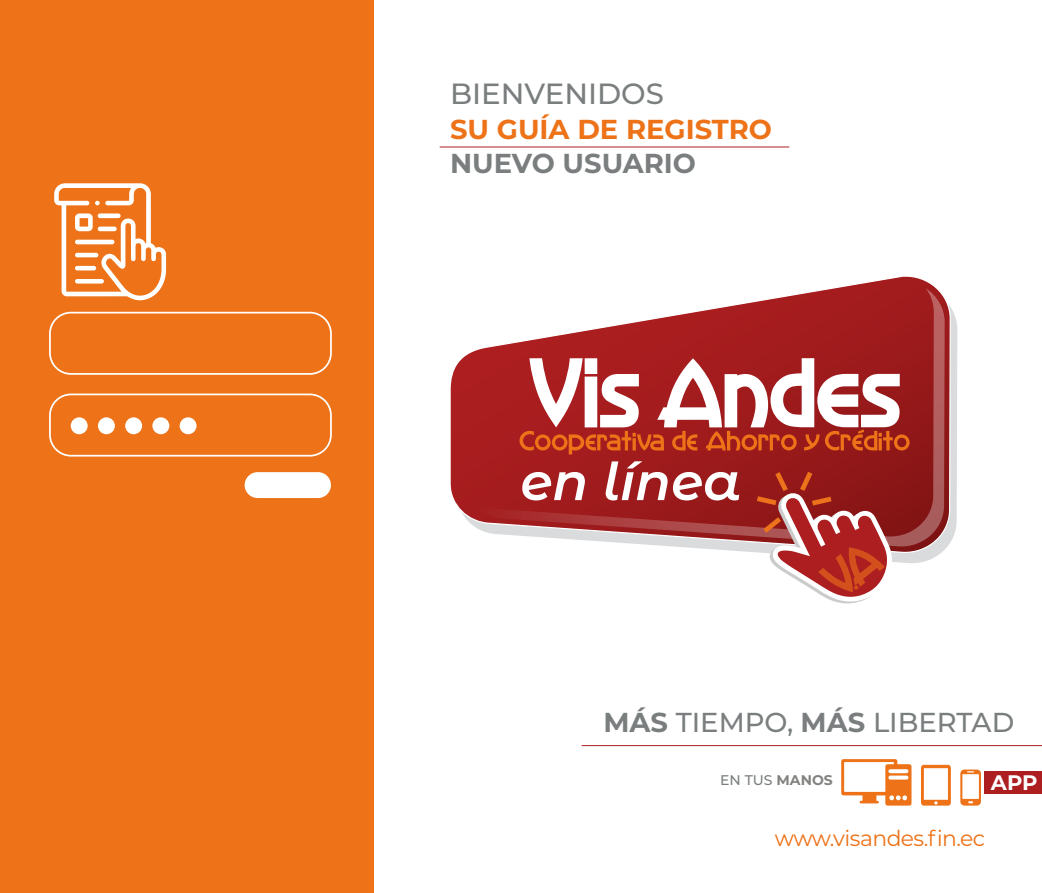
<style>
.page{position:relative;width:1042px;height:893px;background:#fff}
.page>*{position:absolute;margin:0;border:0;box-sizing:border-box;transform-origin:0 0}
.t1{font:italic 600 52.15px "Montserrat Alternates";color:#fff}
.t2{font:500 29.22px "Montserrat";color:#7a7e7f}
.t3{font:500 27.3px "Montserrat";color:#7a7e7f}
.t4{font:700 27.3px "Montserrat";color:#ed7218}
.t5{font:700 27.3px "Montserrat";color:#7a7e7f}
.t6{font:21.88px "Montserrat";letter-spacing:-.025em;color:#ed7218}
.t7{font:700 21px "Montserrat";color:#fff}
.t8{font:500 14px "Montserrat";color:#7a7e7f}
.s1{font-weight:700}
.s2{font-weight:700;color:#828281}
</style>
<div class="page">
<div style="left:0;top:0;width:373px;height:893px;background:#ed7218"></div>
<svg style="left:893px;top:308px;width:64px;height:255px;fill:#d9dbdd"></svg>
<svg style="left:450px;top:276px;width:501px;height:278px"></svg>
<svg style="left:472px;top:288px;width:472px;height:258px"></svg>
<svg style="left:757px;top:472px;width:136px;height:132px"></svg>
<svg style="left:519px;top:358px;width:390px;height:96px"></svg>
<hr style="left:582px;top:745px;width:460px;height:1px;background:#ac1e20">
<svg style="left:960px;top:769px;width:21px;height:37px"></svg>
<svg style="left:841px;top:759px;width:70px;height:47px"></svg>
<svg style="left:921px;top:765px;width:30px;height:41px"></svg>
<div style="left:985px;top:771px;width:57px;height:23px;background:#ac1e20"></div>
<hr style="left:440px;top:147px;width:349px;height:1px;background:#ac1e20">
<div style="left:49px;top:394px;width:283px;height:63px;border:2px solid #fff;border-radius:21px"></div>
<div style="left:71px;top:417px;width:17px;height:17px;background:#fff;border-radius:50%"></div>
<div style="left:98px;top:417px;width:17px;height:17px;background:#fff;border-radius:50%"></div>
<div style="left:125px;top:417px;width:17px;height:17px;background:#fff;border-radius:50%"></div>
<div style="left:152px;top:417px;width:17px;height:17px;background:#fff;border-radius:50%"></div>
<div style="left:49px;top:312px;width:283px;height:63px;border:2px solid #fff;border-radius:21px"></div>
<div style="left:180px;top:417px;width:17px;height:17px;background:#fff;border-radius:50%"></div>
<div style="left:245px;top:472px;width:86px;height:26px;background:#fff;border-radius:13px"></div>
<svg style="left:54px;top:183px;width:112px;height:117px"></svg>
<p class="t2" style="left:450px;top:74px;width:215px">BIENVENIDOS</p>
<p class="t4" style="left:450px;top:110px;width:323px">SU GUÍA DE REGISTRO</p>
<p class="t5" style="left:450px;top:143px;width:247px">NUEVO USUARIO</p>
<h1 class="t1" style="left:520px;top:445px;width:222px">en línea</h1>
<p class="t3" style="left:603px;top:703px;width:412px"><span class="s1">MÁS</span> TIEMPO, <span class="s1">MÁS</span> LIBERTAD</p>
<p class="t7" style="left:991px;top:768px;width:48px">APP</p>
<p class="t6" style="left:775px;top:823px;width:212px">www.visandes.fin.ec</p>
<p class="t8" style="left:720px;top:771px;width:114px">EN TUS <span class="s2">MANOS</span></p>
</div>
